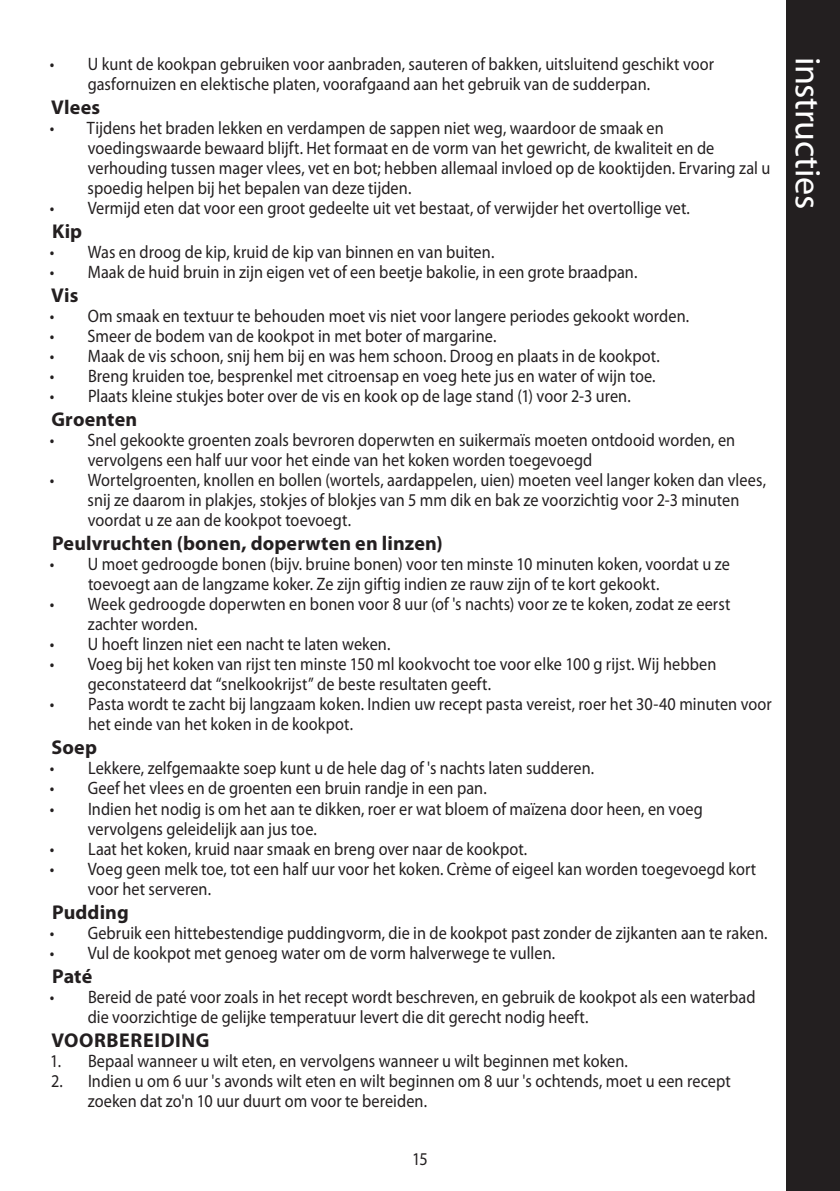
<style>
.page{position:relative;width:840px;height:1191px;background:#fff}
.page>*{position:absolute;margin:0;border:0;box-sizing:border-box;transform-origin:0 0}
.side_head{font:36px "Myriad Pro";letter-spacing:-.01em;color:#fff}
.sub_heading{font:700 20px "Myriad Pro";letter-spacing:.005em;color:#231f20}
.heading{font:700 20px "Myriad Pro";letter-spacing:.03em;color:#231f20}
.t1{font:18px/20px "Myriad Pro";letter-spacing:.005em;color:#231f20;scale:.9 1}
</style>
<div class="page">
<div style="left:785px;top:0;width:54px;height:1191px;background:#231f20"></div>
<p class="t1" style="left:88px;top:55px;width:697px;text-indent:-38px">• U kunt de kookpan gebruiken voor aanbraden, sauteren of bakken, uitsluitend geschikt voor gasfornuizen en elektische platen, voorafgaand aan het gebruik van de sudderpan.</p>
<p class="sub_heading" style="left:51px;top:96px;width:50px">Vlees</p>
<p class="t1" style="left:88px;top:119px;width:759px;text-indent:-38px">• Tijdens het braden lekken en verdampen de sappen niet weg, waardoor de smaak en voedingswaarde bewaard blijft. Het formaat en de vorm van het gewricht, de kwaliteit en de verhouding tussen mager vlees, vet en bot; hebben allemaal invloed op de kooktijden. Ervaring zal u spoedig helpen bij het bepalen van deze tijden.</p>
<p class="t1" style="left:50px;top:199px;width:712px">• Vermijd eten dat voor een groot gedeelte uit vet bestaat, of verwijder het overtollige vet.</p>
<p class="sub_heading" style="left:52px;top:220px;width:32px">Kip</p>
<p class="t1" style="left:50px;top:243px;width:495px">• Was en droog de kip, kruid de kip van binnen en van buiten.</p>
<p class="t1" style="left:50px;top:263px;width:654px">• Maak de huid bruin in zijn eigen vet of een beetje bakolie, in een grote braadpan.</p>
<p class="sub_heading" style="left:51px;top:284px;width:29px">Vis</p>
<p class="t1" style="left:50px;top:307px;width:711px">• Om smaak en textuur te behouden moet vis niet voor langere periodes gekookt worden.</p>
<p class="t1" style="left:50px;top:327px;width:497px">• Smeer de bodem van de kookpot in met boter of margarine.</p>
<p class="t1" style="left:50px;top:347px;width:678px">• Maak de vis schoon, snij hem bij en was hem schoon. Droog en plaats in de kookpot.</p>
<p class="t1" style="left:50px;top:367px;width:674px">• Breng kruiden toe, besprenkel met citroensap en voeg hete jus en water of wijn toe.</p>
<p class="t1" style="left:50px;top:387px;width:646px">• Plaats kleine stukjes boter over de vis en kook op de lage stand (1) voor 2-3 uren.</p>
<p class="sub_heading" style="left:51px;top:408px;width:87px">Groenten</p>
<p class="t1" style="left:88px;top:431px;width:720px;text-indent:-38px">• Snel gekookte groenten zoals bevroren doperwten en suikermaïs moeten ontdooid worden, en vervolgens een half uur voor het einde van het koken worden toegevoegd</p>
<p class="t1" style="left:88px;top:471px;width:754px;text-indent:-38px">• Wortelgroenten, knollen en bollen (wortels, aardappelen, uien) moeten veel langer koken dan vlees, snij ze daarom in plakjes, stokjes of blokjes van 5 mm dik en bak ze voorzichtig voor 2-3 minuten voordat u ze aan de kookpot toevoegt.</p>
<p class="sub_heading" style="left:52px;top:532px;width:392px">Peulvruchten (bonen, doperwten en linzen)</p>
<p class="t1" style="left:88px;top:555px;width:714px;text-indent:-38px">• U moet gedroogde bonen (bijv. bruine bonen) voor ten minste 10 minuten koken, voordat u ze toevoegt aan de langzame koker. Ze zijn giftig indien ze rauw zijn of te kort gekookt.</p>
<p class="t1" style="left:88px;top:595px;width:715px;text-indent:-38px">• Week gedroogde doperwten en bonen voor 8 uur (of 's nachts) voor ze te koken, zodat ze eerst zachter worden.</p>
<p class="t1" style="left:50px;top:635px;width:380px">• U hoeft linzen niet een nacht te laten weken.</p>
<p class="t1" style="left:88px;top:655px;width:699px;text-indent:-38px">• Voeg bij het koken van rijst ten minste 150 ml kookvocht toe voor elke 100 g rijst. Wij hebben geconstateerd dat “snelkookrijst” de beste resultaten geeft.</p>
<p class="t1" style="left:88px;top:695px;width:760px;text-indent:-38px">• Pasta wordt te zacht bij langzaam koken. Indien uw recept pasta vereist, roer het 30-40 minuten voor het einde van het koken in de kookpot.</p>
<p class="sub_heading" style="left:52px;top:736px;width:47px">Soep</p>
<p class="t1" style="left:50px;top:759px;width:606px">• Lekkere, zelfgemaakte soep kunt u de hele dag of 's nachts laten sudderen.</p>
<p class="t1" style="left:50px;top:779px;width:487px">• Geef het vlees en de groenten een bruin randje in een pan.</p>
<p class="t1" style="left:88px;top:799px;width:684px;text-indent:-38px">• Indien het nodig is om het aan te dikken, roer er wat bloem of maïzena door heen, en voeg vervolgens geleidelijk aan jus toe.</p>
<p class="t1" style="left:50px;top:839px;width:532px">• Laat het koken, kruid naar smaak en breng over naar de kookpot.</p>
<p class="t1" style="left:88px;top:859px;width:743px;text-indent:-38px">• Voeg geen melk toe, tot een half uur voor het koken. Crème of eigeel kan worden toegevoegd kort voor het serveren.</p>
<p class="sub_heading" style="left:52px;top:900px;width:78px">Pudding</p>
<p class="t1" style="left:50px;top:923px;width:798px">• Gebruik een hittebestendige puddingvorm, die in de kookpot past zonder de zijkanten aan te raken.</p>
<p class="t1" style="left:50px;top:943px;width:562px">• Vul de kookpot met genoeg water om de vorm halverwege te vullen.</p>
<p class="sub_heading" style="left:52px;top:964px;width:42px">Paté</p>
<p class="t1" style="left:88px;top:987px;width:743px;text-indent:-38px">• Bereid de paté voor zoals in het recept wordt beschreven, en gebruik de kookpot als een waterbad die voorzichtige de gelijke temperatuur levert die dit gerecht nodig heeft.</p>
<p class="heading" style="left:51px;top:1028px;width:159px">VOORBEREIDING</p>
<p class="t1" style="left:50px;top:1051px;width:643px">1. Bepaal wanneer u wilt eten, en vervolgens wanneer u wilt beginnen met koken.</p>
<p class="t1" style="left:88px;top:1071px;width:715px;text-indent:-37px">2. Indien u om 6 uur 's avonds wilt eten en wilt beginnen om 8 uur 's ochtends, moet u een recept zoeken dat zo'n 10 uur duurt om voor te bereiden.</p>
<p class="t1" style="left:412px;top:1149px;width:19px">15</p>
<p class="side_head" style="left:827px;top:57px;width:154px;rotate:90deg">instructies</p>
</div>
